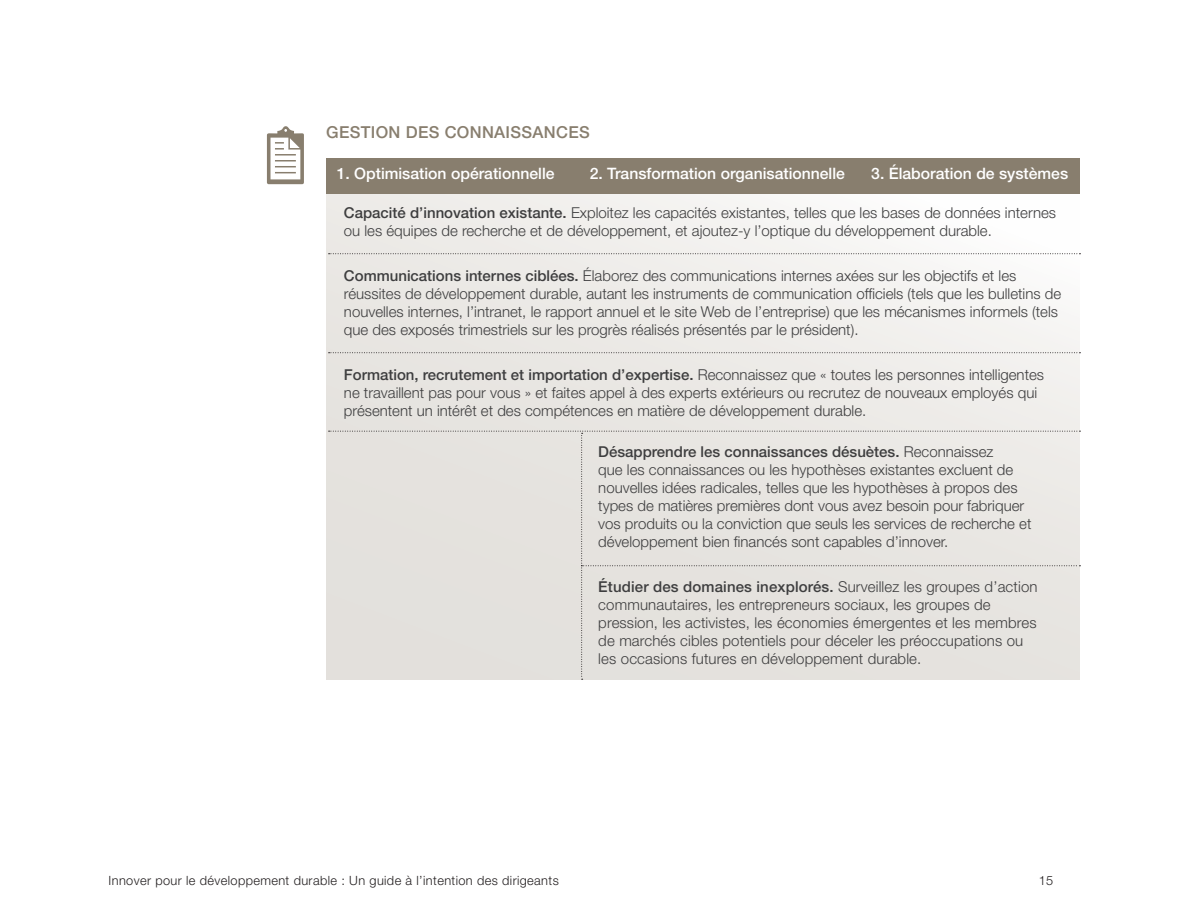
<style>
.page{position:relative;width:1188px;height:918px;background:#fff}
.page>*{position:absolute;margin:0;border:0;box-sizing:border-box;transform-origin:0 0}
.Main_Text{font:500 16.5px "Helvetica Neue LT Std";letter-spacing:.02em;color:#887e6e}
.t1{font:500 15.75px "Helvetica Neue LT Std";color:#fff}
.t2{font:300 15px/18px "Helvetica Neue LT Std";color:#3e3e3f}
.t3{font:300 12.75px "Helvetica Neue LT Std";letter-spacing:.03em;color:#231f20}
.s1{font-weight:500}
</style>
<div class="page">
<div style="left:326px;top:190px;width:754px;height:490px;background:linear-gradient(to right,#e7e4e0,#f7f6f5)"></div>
<div style="left:326px;top:158px;width:754px;height:36px;background:#887e6e"></div>
<svg style="left:329px;top:253px;width:751px;height:1px"></svg>
<svg style="left:329px;top:352px;width:751px;height:1px"></svg>
<div style="left:329px;top:431px;width:751px;height:249px;background:#e5e3df"></div>
<svg style="left:267px;top:126px;width:37px;height:58px"></svg>
<p class="Main_Text" style="left:326px;top:122px;width:265px">GESTION DES CONNAISSANCES</p>
<p class="t1" style="left:337px;top:164px;width:219px">1. Optimisation opérationnelle</p>
<p class="t1" style="left:590px;top:164px;width:257px">2. Transformation organisationnelle</p>
<p class="t1" style="left:871px;top:164px;width:198px">3. Élaboration de systèmes</p>
<p class="t2" style="left:344px;top:203px;width:714px"><span class="s1">Capacité d’innovation existante.</span> Exploitez les capacités existantes, telles que les bases de données internes ou les équipes de recherche et de développement, et ajoutez-y l’optique du développement durable.</p>
<p class="t2" style="left:344px;top:266px;width:719px"><span class="s1">Communications internes ciblées.</span> Élaborez des communications internes axées sur les objectifs et les réussites de développement durable, autant les instruments de communication officiels (tels que les bulletins de nouvelles internes, l’intranet, le rapport annuel et le site Web de l’entreprise) que les mécanismes informels (tels que des exposés trimestriels sur les progrès réalisés présentés par le président).</p>
<p class="t2" style="left:344px;top:365px;width:702px"><span class="s1">Formation, recrutement et importation d’expertise.</span> Reconnaissez que « toutes les personnes intelligentes ne travaillent pas pour vous » et faites appel à des experts extérieurs ou recrutez de nouveaux employés qui présentent un intérêt et des compétences en matière de développement durable.</p>
<p class="t2" style="left:598px;top:443px;width:435px"><span class="s1">Désapprendre les connaissances désuètes.</span> Reconnaissez<br>que les connaissances ou les hypothèses existantes excluent de nouvelles idées radicales, telles que les hypothèses à propos des types de matières premières dont vous avez besoin pour fabriquer vos produits ou la conviction que seuls les services de recherche et développement bien financés sont capables d’innover.</p>
<p class="t2" style="left:598px;top:578px;width:441px"><span class="s1">Étudier des domaines inexplorés.</span> Surveillez les groupes d’action communautaires, les entrepreneurs sociaux, les groupes de pression, les activistes, les économies émergentes et les membres de marchés cibles potentiels pour déceler les préoccupations ou les occasions futures en développement durable.</p>
<p class="t3" style="left:109px;top:873px;width:452px">Innover pour le développement durable : Un guide à l’intention des dirigeants</p>
<p class="t3" style="left:1039px;top:873px;width:16px">15</p>
</div>
